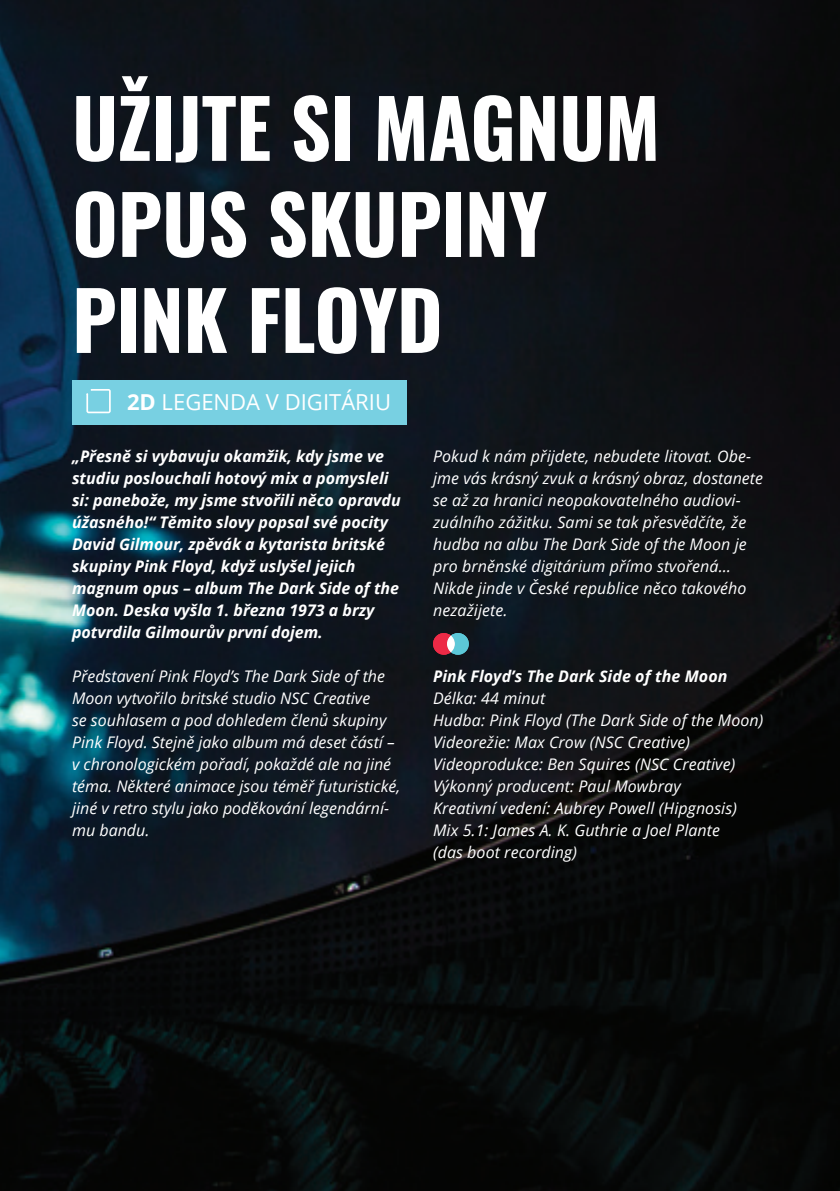
<style>
.page{position:relative;width:840px;height:1191px;background:#fff}
.page>*{position:absolute;margin:0;border:0;box-sizing:border-box;transform-origin:0 0}
.t1{font:700 80px/96px "Oswald";letter-spacing:-.005em;color:#fff}
.t2{font:22px "Open Sans";color:#fff}
.t3{font:italic 16px/22px "Open Sans";letter-spacing:.005em;color:#fff}
.t4{font:italic 700 16px/22px "Open Sans";color:#fff}
.s1{font-weight:700}
</style>
<div class="page">
<img style="left:0;top:0;width:839px;height:1191px">
<div style="left:72px;top:380px;width:334px;height:45px;background:#78d0e2"></div>
<svg style="left:86px;top:389px;width:25px;height:24px"></svg>
<svg style="left:433px;top:633px;width:35px;height:22px"></svg>
<div style="left:447px;top:635px;width:7px;height:17px;background:#fff;border-radius:50%"></div>
<h1 class="t1" style="left:72px;top:85px;width:589px">UŽIJTE SI MAGNUM<br>OPUS SKUPINY<br>PINK FLOYD</h1>
<h2 class="t2" style="left:127px;top:387px;width:265px"><span class="s1">2D</span> LEGENDA V DIGITÁRIU</h2>
<p class="t4" style="left:72px;top:444px;width:330px">„Přesně si vybavuju okamžik, kdy jsme ve studiu poslouchali hotový mix a pomysleli si: panebože, my jsme stvořili něco opravdu úžasného!“ Těmito slovy popsal své pocity David Gilmour, zpěvák a kytarista britské skupiny Pink Floyd, když uslyšel jejich magnum opus – album The Dark Side of the Moon. Deska vyšla 1. března 1973 a brzy potvrdila Gilmourův první dojem.</p>
<p class="t3" style="left:72px;top:664px;width:329px">Představení Pink Floyd’s The Dark Side of the Moon vytvořilo britské studio NSC Creative<br>se souhlasem a pod dohledem členů skupiny Pink Floyd. Stejně jako album má deset částí – v chronologickém pořadí, pokaždé ale na jiné téma. Některé animace jsou téměř futuristické, jiné v retro stylu jako poděkování legendární&shy;mu bandu.</p>
<p class="t3" style="left:433px;top:444px;width:331px">Pokud k nám přijdete, nebudete litovat. Obe&shy;jme vás krásný zvuk a krásný obraz, dostanete se až za hranici neopakovatelného audiovi&shy;zuálního zážitku. Sami se tak přesvědčíte, že hudba na albu The Dark Side of the Moon je pro brněnské digitárium přímo stvořená… Nikde jinde v České republice něco takového nezažijete.</p>
<p class="t4" style="left:433px;top:664px;width:296px">Pink Floyd’s The Dark Side of the Moon</p>
<p class="t3" style="left:433px;top:686px;width:331px">Délka: 44 minut<br>Hudba: Pink Floyd (The Dark Side of the Moon)<br>Videorežie: Max Crow (NSC Creative)<br>Videoprodukce: Ben Squires (NSC Creative)<br>Výkonný producent: Paul Mowbray<br>Kreativní vedení: Aubrey Powell (Hipgnosis)<br>Mix 5.1: James A. K. Guthrie a Joel Plante<br>(das boot recording)</p>
</div>
